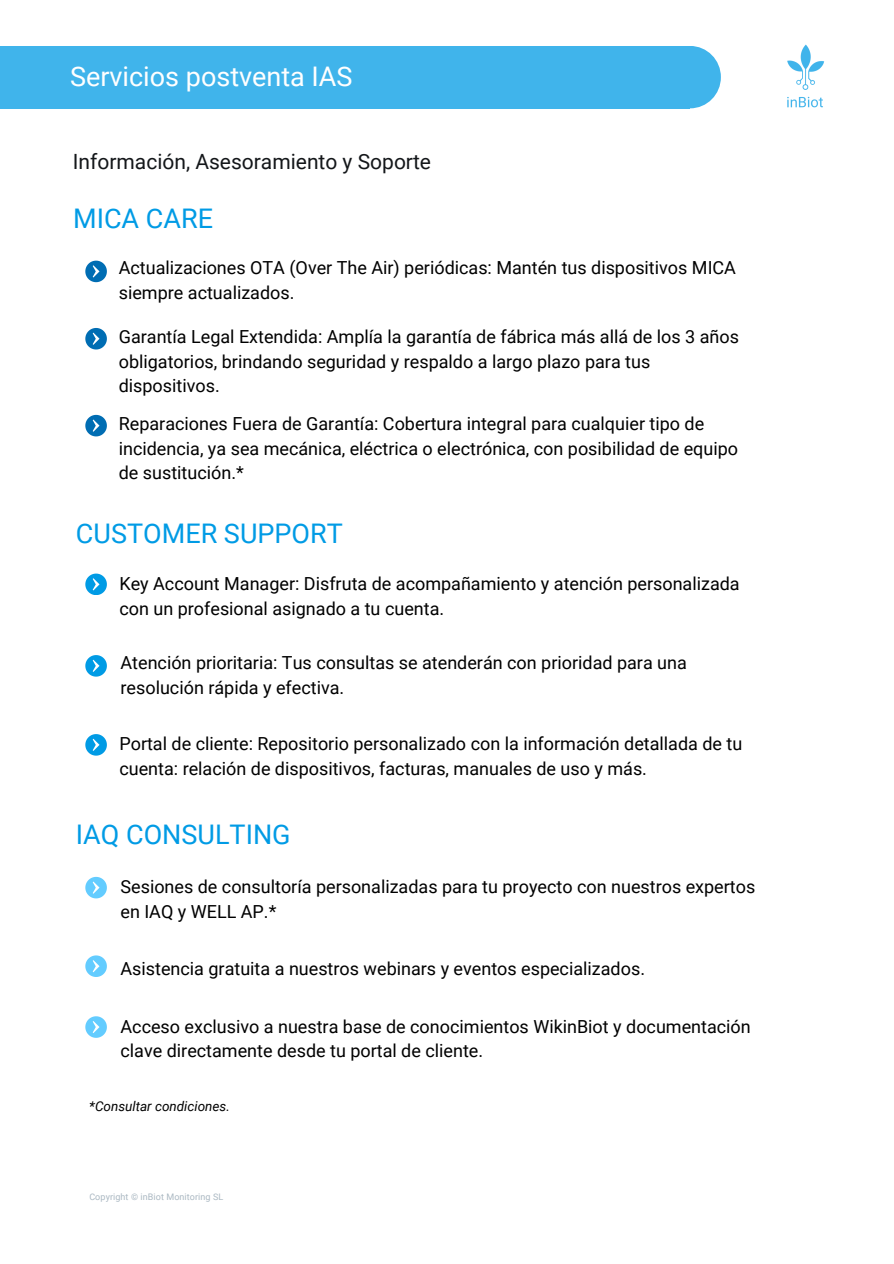
<style>
.page{position:relative;width:894px;height:1264px;background:#fff}
.page>*{position:absolute;margin:0;border:0;box-sizing:border-box;transform-origin:0 0}
.t1{font:27px "Roboto";color:#009be5}
.t2{font:27px "Roboto";color:#fff}
.t3{font:21px "Roboto";color:#14171a}
.t4{font:18px/24.8px "Roboto";color:#000}
.t5{font:italic 13.5px "Roboto";color:#000}
.t6{font:9px "Roboto";letter-spacing:.01em;color:#aab8c2}
</style>
<div class="page">
<svg style="left:85px;top:261px;width:22px;height:21px"></svg>
<svg style="left:85px;top:415px;width:22px;height:21px"></svg>
<svg style="left:85px;top:328px;width:22px;height:21px"></svg>
<svg style="left:85px;top:573px;width:22px;height:22px"></svg>
<svg style="left:85px;top:734px;width:22px;height:21px"></svg>
<svg style="left:85px;top:655px;width:22px;height:21px"></svg>
<svg style="left:85px;top:876px;width:22px;height:22px"></svg>
<svg style="left:85px;top:1016px;width:22px;height:21px"></svg>
<svg style="left:85px;top:955px;width:22px;height:21px"></svg>
<div style="left:659px;top:46px;width:61px;height:62px;background:#40b4eb;border-radius:50%"></div>
<div style="left:0;top:46px;width:689px;height:62px;background:#40b4eb"></div>
<img style="left:787px;top:44px;width:38px;height:64px">
<h1 class="t2" style="left:70px;top:61px;width:284px">Servicios postventa IAS</h1>
<p class="t3" style="left:73px;top:149px;width:359px">Información, Asesoramiento y Soporte</p>
<h2 class="t1" style="left:73px;top:203px;width:141px">MICA CARE</h2>
<h3 class="t4" style="left:119px;top:256px;width:618px">Actualizaciones OTA (Over The Air) periódicas: Mantén tus dispositivos MICA siempre actualizados.</h3>
<h1 class="t4" style="left:119px;top:324px;width:621px">Garantía Legal Extendida: Amplía la garantía de fábrica más allá de los 3 años obligatorios, brindando seguridad y respaldo a largo plazo para tus dispositivos.</h1>
<p class="t4" style="left:119px;top:411px;width:620px">Reparaciones Fuera de Garantía: Cobertura integral para cualquier tipo de incidencia, ya sea mecánica, eléctrica o electrónica, con posibilidad de equipo de sustitución.*</p>
<h4 class="t1" style="left:76px;top:517px;width:268px">CUSTOMER SUPPORT</h4>
<p class="t4" style="left:119px;top:571px;width:621px">Key Account Manager: Disfruta de acompañamiento y atención personalizada con un profesional asignado a tu cuenta.</p>
<h4 class="t4" style="left:120px;top:651px;width:567px">Atención prioritaria: Tus consultas se atenderán con prioridad para una resolución rápida y efectiva.</h4>
<p class="t4" style="left:119px;top:731px;width:624px">Portal de cliente: Repositorio personalizado con la información detallada de tu cuenta: relación de dispositivos, facturas, manuales de uso y más.</p>
<p class="t1" style="left:76px;top:818px;width:216px">IAQ CONSULTING</p>
<h4 class="t4" style="left:120px;top:874px;width:636px">Sesiones de consultoría personalizadas para tu proyecto con nuestros expertos en IAQ y WELL AP.*</h4>
<h1 class="t4" style="left:120px;top:956px;width:526px">Asistencia gratuita a nuestros webinars y eventos especializados.</h1>
<p class="t4" style="left:120px;top:1013px;width:631px">Acceso exclusivo a nuestra base de conocimientos WikinBiot y documentación clave directamente desde tu portal de cliente.</p>
<h4 class="t5" style="left:89px;top:1098px;width:142px">*Consultar condiciones.</h4>
<h4 class="t6" style="left:89px;top:1191px;width:135px">Copyright © inBiot Monitoring SL</h4>
</div>
